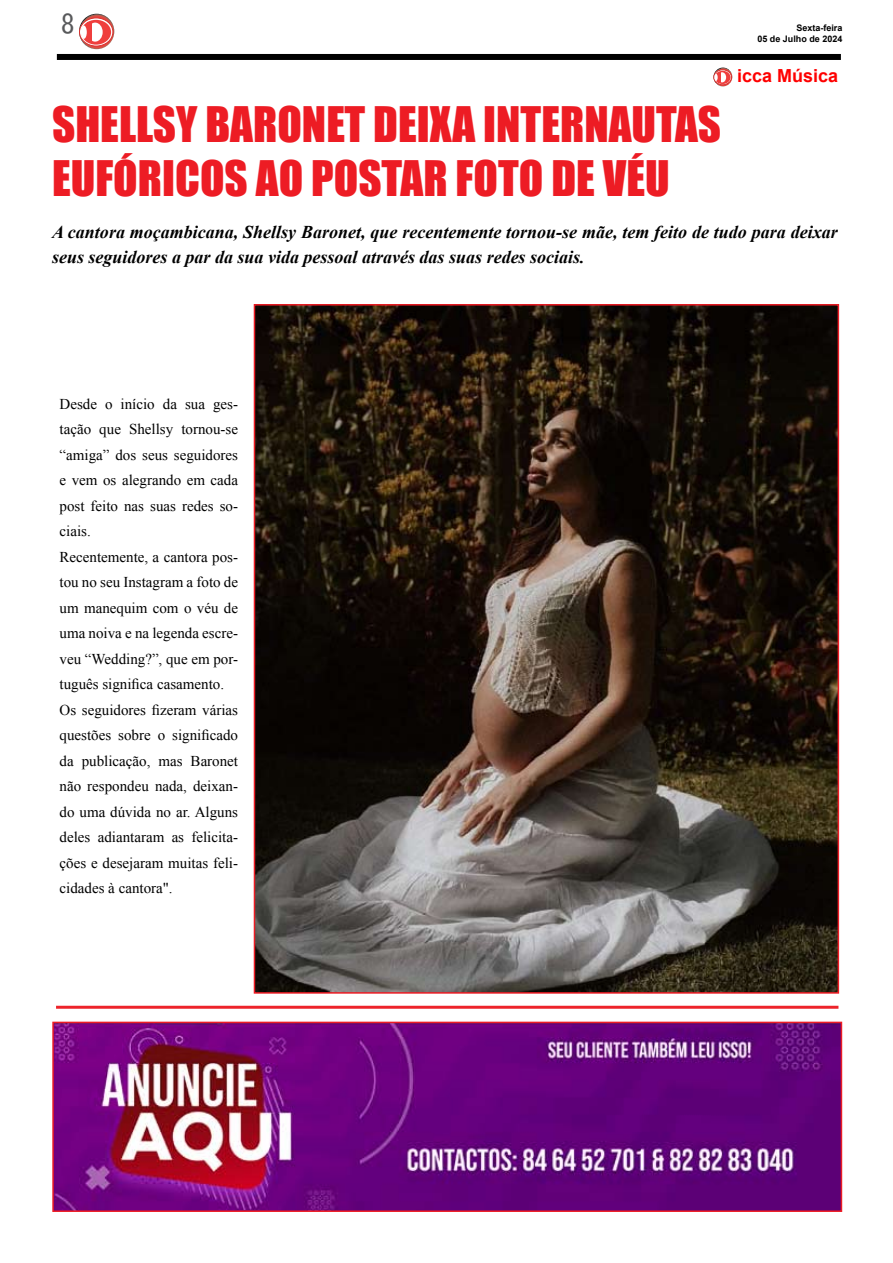
<style>
.page{position:relative;width:893px;height:1263px;background:#fff}
.page>*{position:absolute;margin:0;border:0;box-sizing:border-box;transform-origin:0 0}
.t1{font:45px/54px "Impact";color:#ed1c24}
.t2{font:27px "MS Gothic";color:#58595b}
.t3{font:italic 700 18px/25.5px "Times New Roman";color:#000}
.t4{font:700 18px "Arial";color:#fe0000}
.t5{font:15px/25.5px "Times New Roman";color:#000}
.t6{font:700 9px/10.8px "Arial";color:#000;text-align:right}
</style>
<div class="page">
<div style="left:57px;top:54px;width:784px;height:6px;background:#000"></div>
<svg style="left:79px;top:14px;width:35px;height:35px"></svg>
<svg style="left:80px;top:18px;width:33px;height:28px"></svg>
<div style="left:79px;top:18px;width:34px;height:28px;border:1px solid #d9322f;border-radius:50%"></div>
<div style="left:81px;top:20px;width:30px;height:25px;background:#ef3e3d;border-radius:50%"></div>
<div style="left:81px;top:26px;width:6px;height:13px;background:#fff;border-radius:50%"></div>
<div style="left:88px;top:23px;width:15px;height:19px;background:#fff;border-radius:50%"></div>
<div style="left:87px;top:22px;width:5px;height:20px;background:#ef3e3d"></div>
<svg style="left:713px;top:68px;width:19px;height:18px"></svg>
<div style="left:714px;top:70px;width:18px;height:15px;border:1px solid #d9322f;border-radius:50%"></div>
<svg style="left:715px;top:71px;width:16px;height:13px"></svg>
<svg style="left:718px;top:72px;width:8px;height:10px"></svg>
<svg style="left:714px;top:72px;width:6px;height:10px"></svg>
<img style="left:55px;top:1025px;width:784px;height:184px">
<div style="left:52px;top:1022px;width:790px;height:190px;border:2px solid #ed1c24"></div>
<hr style="left:56px;top:1006px;width:782px;height:3px;background:#ed1c24">
<img style="left:257px;top:307px;width:579px;height:684px">
<h2 class="t2" style="left:61px;top:11px;width:15px">8</h2>
<p class="t6" style="left:757px;top:23px;width:87px">Sexta-feira<br>05 de Julho de 2024</p>
<p class="t4" style="left:737px;top:64px;width:103px">icca Música</p>
<h1 class="t1" style="left:52px;top:96px;width:671px">SHELLSY BARONET DEIXA INTERNAUTAS<br>EUFÓRICOS AO POSTAR FOTO DE VÉU</h1>
<p class="t3" style="left:52px;top:218px;width:787px">A cantora moçambicana, Shellsy Baronet, que recentemente tornou-se mãe, tem feito de tudo para deixar seus seguidores a par da sua vida pessoal através das suas redes sociais.</p>
<p class="t5" style="left:60px;top:391px;width:180px">Desde o início da sua ges&shy;tação que Shellsy tornou-se “amiga” dos seus seguidores e vem os alegrando em cada post feito nas suas redes so&shy;ciais.<br>Recentemente, a cantora pos&shy;tou no seu Instagram a foto de um manequim com o véu de uma noiva e na legenda escre&shy;veu “Wedding?”, que em por&shy;tuguês significa casamento.<br>Os seguidores fizeram várias questões sobre o significado da publicação, mas Baronet não respondeu nada, deixan&shy;do uma dúvida no ar. Alguns deles adiantaram as felicita&shy;ções e desejaram muitas feli&shy;cidades à cantora".</p>
</div>
